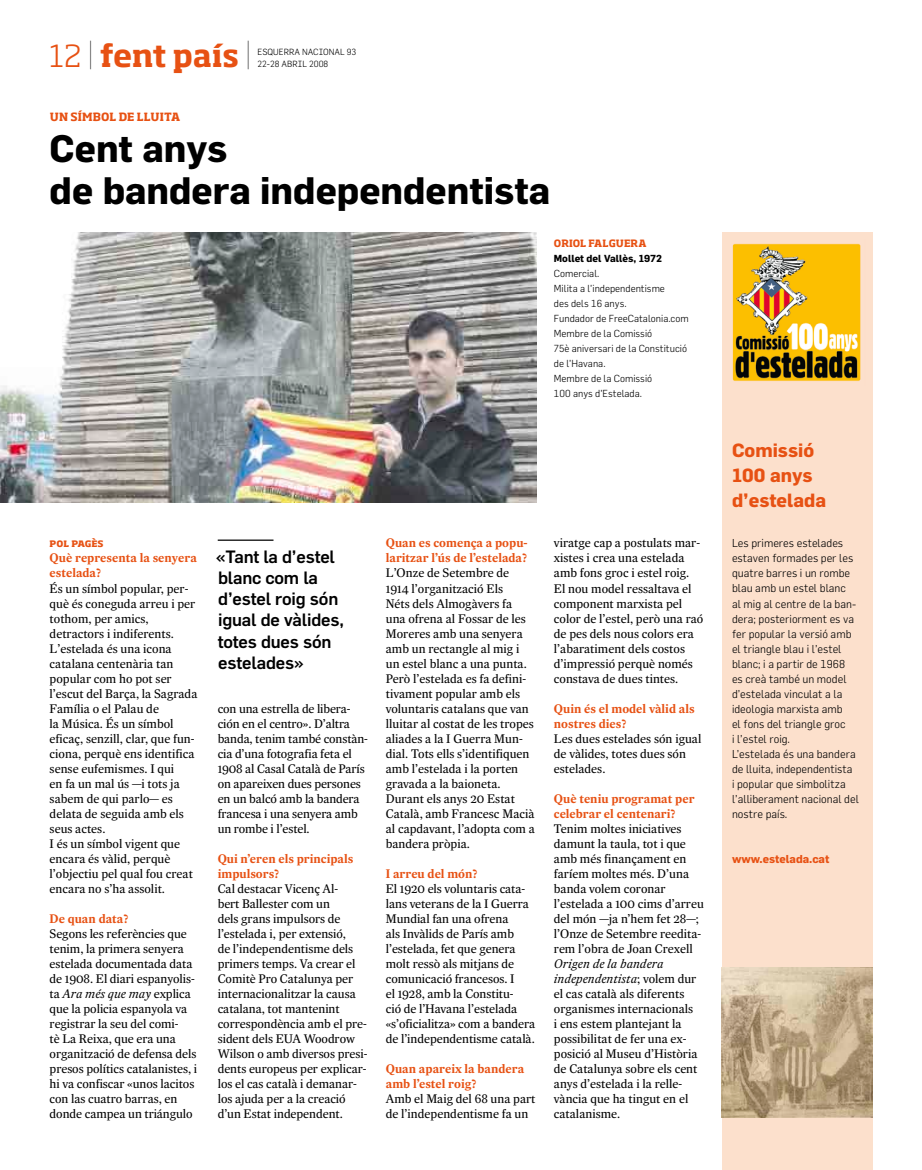
<style>
.page{position:relative;width:922px;height:1170px;background:#fff}
.page>*{position:absolute;margin:0;border:0;box-sizing:border-box;transform-origin:0 0}
.t1{font:700 37.5px/41.2px "Flama";color:#000}
.t2{font:700 30px "Soho Std";color:#e75113}
.t3{font:700 18.75px/25px "Flama";color:#e75113}
.t4{font:500 17.5px/21.2px "Flama";letter-spacing:-.01em;color:#000}
.t5{font:12.5px/15px "Expresso Texto";color:#000}
.t6{font:700 12.5px/15px "Expresso Texto";color:#e75113}
.t7{font:300 11.25px/15px "Flama";color:#000}
.t8{font:700 11.25px "Soho Std";color:#e75113}
.t9{font:700 11.25px "Flama";color:#e75113}
.t10{font:300 10px/15px "Flama";color:#000}
.t11{font:700 10px "Flama";color:#000}
.t12{font:700 10px "Soho Std";color:#e75113}
.t13{font:300 8.75px/12.5px "Flama";color:#000}
.s1{font-weight:300}
.s2{font-weight:100;color:#000}
.s3{font-style:italic}
</style>
<div class="page">
<img style="left:0;top:232px;width:536px;height:270px">
<div style="left:721px;top:232px;width:151px;height:937px;background:#fce0cc"></div>
<img style="left:732px;top:243px;width:129px;height:138px">
<hr style="left:218px;top:539px;width:55px;height:1px;background:#000">
<img style="left:721px;top:967px;width:151px;height:150px">
<h2 class="t2" style="left:50px;top:37px;width:203px"><span class="s1">12</span> <span class="s2">|</span> fent país <span class="s2">|</span></h2>
<p class="t13" style="left:257px;top:45px;width:100px">ESQUERRA NACIONAL 93<br>22-28 ABRIL 2008</p>
<p class="t8" style="left:50px;top:109px;width:132px">UN SÍMBOL DE LLUITA</p>
<h1 class="t1" style="left:50px;top:127px;width:502px">Cent anys<br>de bandera independentista</h1>
<p class="t12" style="left:554px;top:237px;width:94px">ORIOL FALGUERA</p>
<p class="t11" style="left:553px;top:253px;width:110px">Mollet del Vallès, 1972</p>
<p class="t10" style="left:553px;top:266px;width:136px">Comercial.<br>Milita a l’independentisme<br>des dels 16 anys.<br>Fundador de FreeCatalonia.com<br>Membre de la Comissió<br>75è aniversari de la Constitució de l’Havana.<br>Membre de la Comissió<br>100 anys d’Estelada.</p>
<p class="t8" style="left:50px;top:536px;width:56px">POL PAGÈS</p>
<p class="t6" style="left:50px;top:550px;width:149px">Què representa la senyera estelada?</p>
<p class="t5" style="left:50px;top:580px;width:149px">És un símbol popular, per&shy;què és coneguda arreu i per tothom, per amics, detractors i indiferents.<br>L’estelada és una icona catalana centenària tan popular com ho pot ser l’escut del Barça, la Sagrada<br>Família o el Palau de<br>la Música. És un símbol eficaç, senzill, clar, que fun&shy;ciona, perquè ens identifica sense eufemismes. I qui<br>en fa un mal ús —i tots ja sabem de qui parlo— es delata de seguida amb els seus actes.<br>I és un símbol vigent que encara és vàlid, perquè l’objectiu pel qual fou creat encara no s’ha assolit.</p>
<p class="t6" style="left:50px;top:910px;width:80px">De quan data?</p>
<p class="t5" style="left:50px;top:925px;width:149px">Segons les referències que tenim, la primera senyera estelada documentada data de 1908. El diari espanyolis&shy;ta <span class="s3">Ara més que may</span> explica que la policia espanyola va registrar la seu del comi-<br>tè La Reixa, que era una organització de defensa dels presos polítics catalanistes, i hi va confiscar «unos lacitos con las cuatro barras, en donde campea un triángulo</p>
<h3 class="t4" style="left:216px;top:545px;width:130px">«Tant la d’estel blanc com la d’estel roig són igual de vàlides, totes dues són estelades»</h3>
<p class="t5" style="left:218px;top:700px;width:152px">con una estrella de libera&shy;ción en el centro». D’altra banda, tenim també constàn&shy;cia d’una fotografia feta el<br>1908 al Casal Català de París on apareixen dues persones en un balcó amb la bandera francesa i una senyera amb un rombe i l’estel.</p>
<p class="t6" style="left:218px;top:850px;width:137px">Qui n’eren els principals impulsors?</p>
<p class="t5" style="left:218px;top:880px;width:151px">Cal destacar Vicenç Al-<br>bert Ballester com un<br>dels grans impulsors de l’estelada i, per extensió,<br>de l’independentisme dels primers temps. Va crear el<br>Comitè Pro Catalunya per internacionalitzar la causa catalana, tot mantenint correspondència amb el pre&shy;sident dels EUA Woodrow<br>Wilson o amb diversos presi&shy;dents europeus per explicar&shy;los el cas català i demanar&shy;los ajuda per a la creació d’un Estat independent.</p>
<p class="t6" style="left:386px;top:535px;width:143px">Quan es comença a popu&shy;laritzar l’ús de l’estelada?</p>
<p class="t5" style="left:386px;top:565px;width:150px">L’Onze de Setembre de<br>1914 l’organització Els<br>Néts dels Almogàvers fa una ofrena al Fossar de les<br>Moreres amb una senyera amb un rectangle al mig i un estel blanc a una punta.<br>Però l’estelada es fa defini&shy;tivament popular amb els voluntaris catalans que van lluitar al costat de les tropes aliades a la I Guerra Mun&shy;dial. Tots ells s’identifiquen amb l’estelada i la porten gravada a la baioneta.<br>Durant els anys 20 Estat<br>Català, amb Francesc Macià al capdavant, l’adopta com a bandera pròpia.</p>
<p class="t6" style="left:386px;top:865px;width:93px">I arreu del món?</p>
<p class="t5" style="left:386px;top:880px;width:151px">El 1920 els voluntaris cata&shy;lans veterans de la I Guerra<br>Mundial fan una ofrena<br>als Invàlids de París amb l’estelada, fet que genera molt ressò als mitjans de comunicació francesos. I<br>el 1928, amb la Constitu-<br>ció de l’Havana l’estelada «s’oficialitza» com a bandera de l’independentisme català.</p>
<p class="t6" style="left:386px;top:1060px;width:140px">Quan apareix la bandera amb l’estel roig?</p>
<p class="t5" style="left:386px;top:1090px;width:151px">Amb el Maig del 68 una part de l’independentisme fa un</p>
<p class="t5" style="left:553px;top:535px;width:151px">viratge cap a postulats mar&shy;xistes i crea una estelada amb fons groc i estel roig.<br>El nou model ressaltava el component marxista pel color de l’estel, però una raó de pes dels nous colors era l’abaratiment dels costos d’impressió perquè només constava de dues tintes.</p>
<p class="t6" style="left:553px;top:700px;width:142px">Quin és el model vàlid als nostres dies?</p>
<p class="t5" style="left:553px;top:730px;width:149px">Les dues estelades són igual de vàlides, totes dues són estelades.</p>
<p class="t6" style="left:553px;top:790px;width:142px">Què teniu programat per celebrar el centenari?</p>
<p class="t5" style="left:553px;top:820px;width:151px">Tenim moltes iniciatives damunt la taula, tot i que amb més finançament en faríem moltes més. D’una banda volem coronar l’estelada a 100 cims d’arreu del món —ja n’hem fet 28—; l’Onze de Setembre reedita&shy;rem l’obra de Joan Crexell</p>
<p class="t5" style="left:553px;top:955px;width:145px"><span class="s3">Origen de la bandera independentista</span>; volem dur el cas català als diferents organismes internacionals i ens estem plantejant la possibilitat de fer una ex&shy;posició al Museu d’Història de Catalunya sobre els cent anys d’estelada i la relle&shy;vància que ha tingut en el catalanisme.</p>
<h3 class="t3" style="left:731px;top:437px;width:96px">Comissió<br>100 anys d’estelada</h3>
<p class="t7" style="left:731px;top:535px;width:128px">Les primeres estelades estaven formades per les quatre barres i un rombe blau amb un estel blanc<br>al mig al centre de la ban&shy;dera; posteriorment es va fer popular la versió amb el triangle blau i l’estel blanc; i a partir de 1968<br>es creà també un model d’estelada vinculat a la ideologia marxista amb<br>el fons del triangle groc<br>i l’estel roig.<br>L’estelada és una bandera de lluita, independentista<br>i popular que simbolitza l’alliberament nacional del nostre país.</p>
<p class="t9" style="left:731px;top:851px;width:99px">www.estelada.cat</p>
</div>
